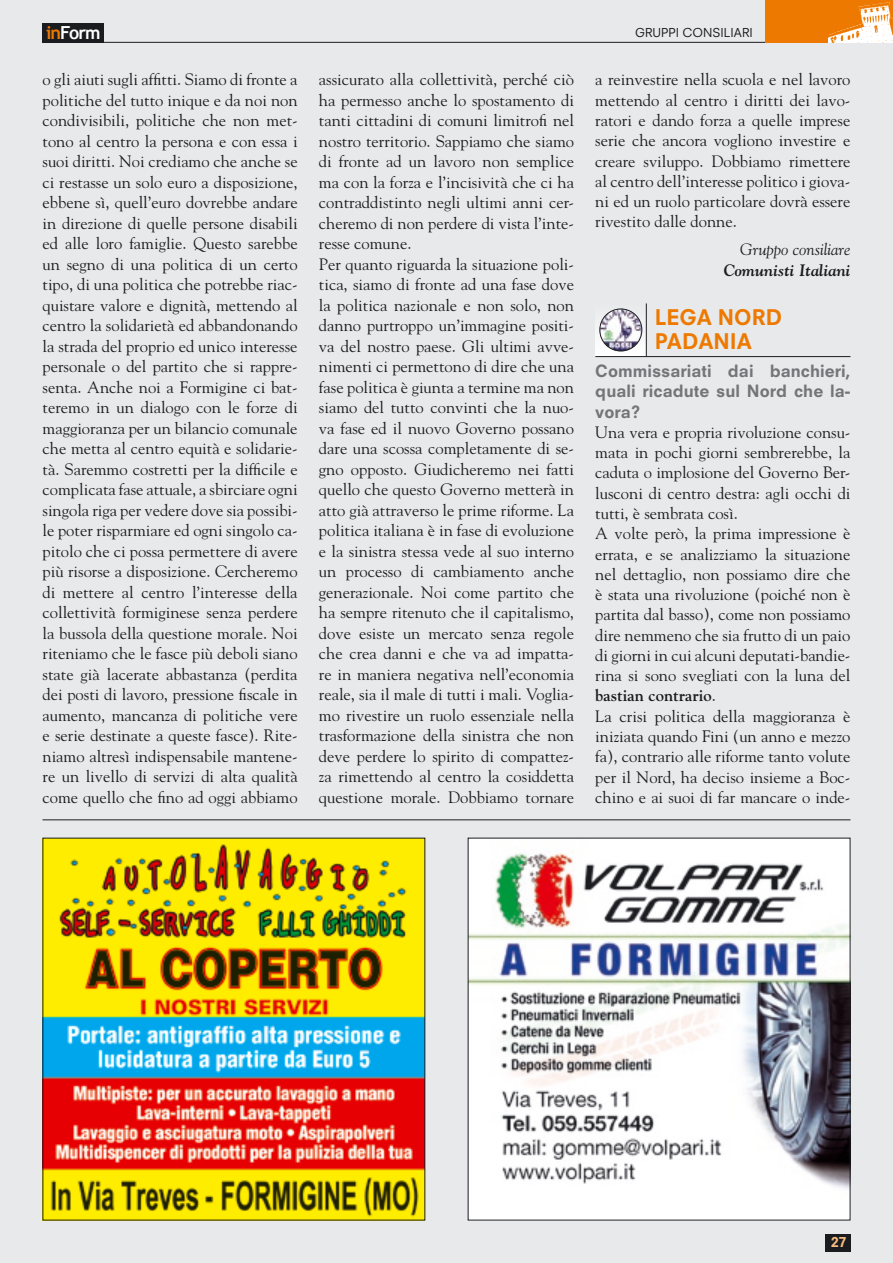
<style>
.page{position:relative;width:893px;height:1263px;background:#e7e9ea}
.page>*{position:absolute;margin:0;border:0;box-sizing:border-box;transform-origin:0 0}
.t1{font:800 21px "Neuzeit S";color:#ee7900}
.t2{font:700 18px "Trebuchet MS";letter-spacing:-.05em;color:#fff}
.t3{font:16.5px/20.5px "Goudy";color:#1b1c20;text-align:justify}
.t4{font:800 16.5px/20.2px "Neuzeit S";color:#757479;text-align:justify}
.t5{font:italic 700 16.5px "Goudy";color:#1b1c20}
.t6{font:italic 16.5px "Goudy";color:#1b1c20}
.t7{font:800 13.5px "Neuzeit S";color:#f7be81}
.t8{font:12px "Neuzeit S";color:#1b1c20}
.s1{color:#ee7900}
.s2{font-weight:700}
</style>
<div class="page">
<hr style="left:43px;top:42px;width:723px;height:1px;background:#1b1c20">
<div style="left:43px;top:23px;width:61px;height:19px;background:#1b1c20"></div>
<div style="left:765px;top:0;width:128px;height:43px;background:#ee7900"></div>
<hr style="left:43px;top:819px;width:807px;height:1px;background:#1b1c20">
<div style="left:825px;top:1234px;width:25px;height:17px;background:#1b1c20"></div>
<img style="left:828px;top:2px;width:65px;height:41px">
<svg style="left:595px;top:303px;width:51px;height:53px"></svg>
<hr style="left:595px;top:356px;width:255px;height:1px;background:#1b1c20">
<hr style="left:646px;top:303px;width:1px;height:54px;background:#1b1c20">
<img style="left:600px;top:309px;width:42px;height:42px;border-radius:50%">
<div style="left:600px;top:309px;width:42px;height:42px;border:1px solid #1b1c20;border-radius:50%"></div>
<img style="left:45px;top:840px;width:378px;height:378px">
<img style="left:470px;top:840px;width:378px;height:378px">
<p class="t2" style="left:46px;top:22px;width:56px"><span class="s1">in</span>Form</p>
<p class="t8" style="left:635px;top:26px;width:119px">GRUPPI CONSILIARI</p>
<p class="t3" style="left:43px;top:69px;width:257px">o gli aiuti sugli affitti. Siamo di fronte a politiche del tutto inique e da noi non condivisibili, politiche che non met&shy;tono al centro la persona e con essa i suoi diritti. Noi crediamo che anche se ci restasse un solo euro a disposizione, ebbene sì, quell’euro dovrebbe andare in direzione di quelle persone disabili ed alle loro famiglie. Questo sarebbe un segno di una politica di un certo tipo, di una politica che potrebbe riac&shy;quistare valore e dignità, mettendo al centro la solidarietà ed abbandonando la strada del proprio ed unico interesse personale o del partito che si rappre&shy;senta. Anche noi a Formigine ci bat&shy;teremo in un dialogo con le forze di maggioranza per un bilancio comunale che metta al centro equità e solidarie&shy;tà. Saremmo costretti per la difficile e complicata fase attuale, a sbirciare ogni singola riga per vedere dove sia possibi&shy;le poter risparmiare ed ogni singolo ca&shy;pitolo che ci possa permettere di avere più risorse a disposizione. Cercheremo di mettere al centro l’interesse della collettività formiginese senza perdere la bussola della questione morale. Noi riteniamo che le fasce più deboli siano state già lacerate abbastanza (perdita dei posti di lavoro, pressione fiscale in aumento, mancanza di politiche vere e serie destinate a queste fasce). Rite&shy;niamo altresì indispensabile mantene&shy;re un livello di servizi di alta qualità come quello che fino ad oggi abbiamo</p>
<p class="t3" style="left:319px;top:69px;width:257px;text-align:left">assicurato alla collettività, perché ciò ha permesso anche lo spostamento di tanti cittadini di comuni limitrofi nel nostro territorio. Sappiamo che siamo di fronte ad un lavoro non semplice ma con la forza e l’incisività che ci ha contraddistinto negli ultimi anni cer&shy;cheremo di non perdere di vista l’inte&shy;resse comune.<br>Per quanto riguarda la situazione poli&shy;tica, siamo di fronte ad una fase dove la politica nazionale e non solo, non danno purtroppo un’immagine positi&shy;va del nostro paese. Gli ultimi avve&shy;nimenti ci permettono di dire che una fase politica è giunta a termine ma non siamo del tutto convinti che la nuo&shy;va fase ed il nuovo Governo possano dare una scossa completamente di se&shy;gno opposto. Giudicheremo nei fatti quello che questo Governo metterà in atto già attraverso le prime riforme. La politica italiana è in fase di evoluzione e la sinistra stessa vede al suo interno un processo di cambiamento anche generazionale. Noi come partito che ha sempre ritenuto che il capitalismo, dove esiste un mercato senza regole che crea danni e che va ad impatta&shy;re in maniera negativa nell’economia reale, sia il male di tutti i mali. Voglia&shy;mo rivestire un ruolo essenziale nella trasformazione della sinistra che non deve perdere lo spirito di compattez&shy;za rimettendo al centro la cosiddetta questione morale. Dobbiamo tornare</p>
<p class="t3" style="left:595px;top:69px;width:257px">a reinvestire nella scuola e nel lavoro mettendo al centro i diritti dei lavo&shy;ratori e dando forza a quelle imprese serie che ancora vogliono investire e creare sviluppo. Dobbiamo rimettere al centro dell’interesse politico i giova&shy;ni ed un ruolo particolare dovrà essere rivestito dalle donne.</p>
<p class="t6" style="left:740px;top:240px;width:112px">Gruppo consiliare</p>
<p class="t5" style="left:724px;top:260px;width:128px">Comunisti Italiani</p>
<p class="t1" style="left:655px;top:305px;width:15px">Lega</p>
<p class="t1" style="left:718px;top:305px;width:33px">Nord</p>
<p class="t1" style="left:655px;top:329px;width:28px">Padania</p>
<p class="t4" style="left:595px;top:361px;width:257px">Commissariati dai banchieri, quali ricadute sul Nord che la&shy;vora?</p>
<p class="t3" style="left:595px;top:422px;width:257px;text-align:left">Una vera e propria rivoluzione consu&shy;mata in pochi giorni sembrerebbe, la caduta o implosione del Governo Ber&shy;lusconi di centro destra: agli occhi di tutti, è sembrata così.<br>A volte però, la prima impressione è errata, e se analizziamo la situazione nel dettaglio, non possiamo dire che è stata una rivoluzione (poiché non è partita dal basso), come non possiamo dire nemmeno che sia frutto di un paio di giorni in cui alcuni deputati-bandie&shy;rina si sono svegliati con la luna del <span class="s2">bastian contrario</span>.<br>La crisi politica della maggioranza è iniziata quando Fini (un anno e mezzo fa), contrario alle riforme tanto volute per il Nord, ha deciso insieme a Boc&shy;chino e ai suoi di far mancare o inde-</p>
<p class="t7" style="left:831px;top:1234px;width:16px">27</p>
</div>
